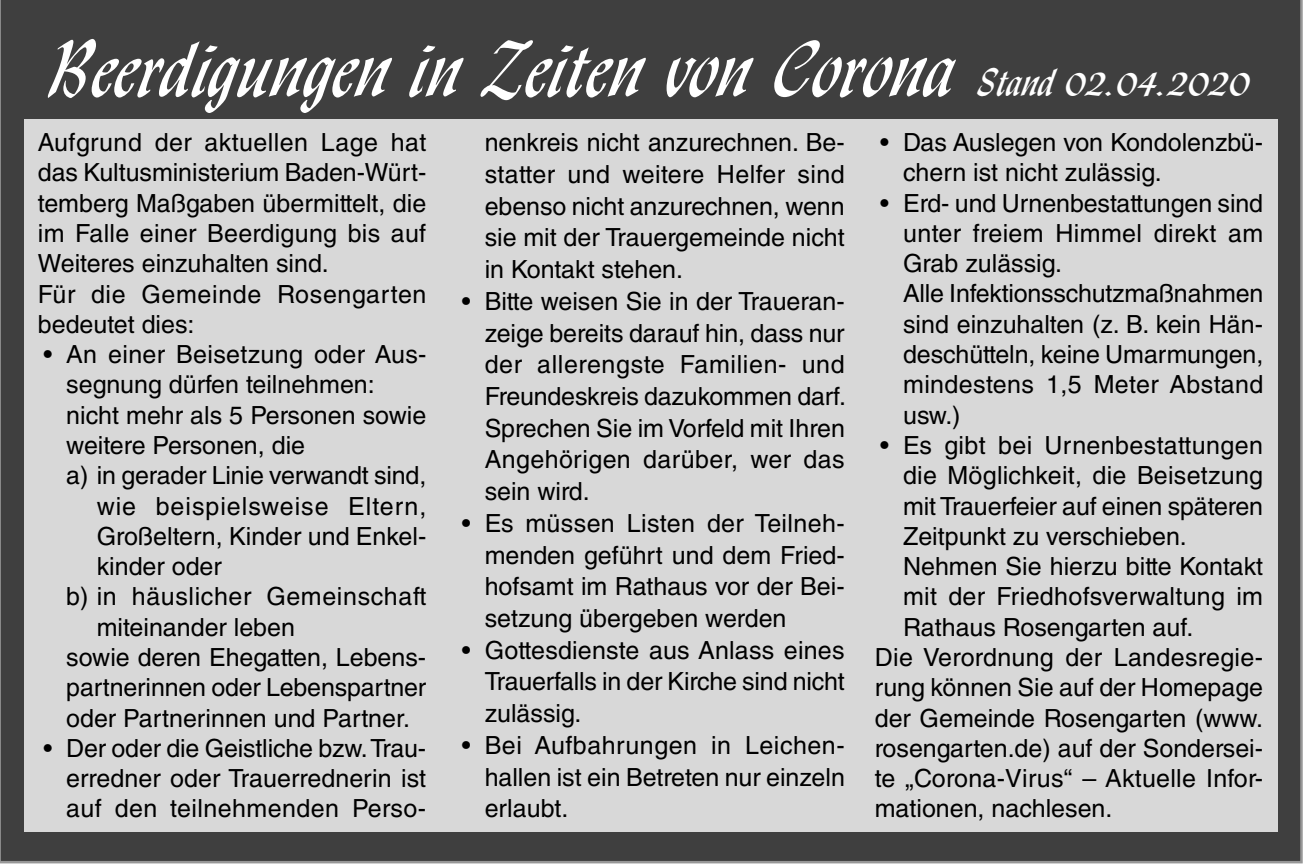
<style>
.page{position:relative;width:1304px;height:866px;background:#fff}
.page>*{position:absolute;margin:0;border:0;box-sizing:border-box;transform-origin:0 0}
.t1{font:75px "Lydian Cursive BT";color:#fff}
.t2{font:25px/31.8px "Helvetica LT Std";color:#000;text-align:justify}
.t3{font:25px "Helvetica LT Std";letter-spacing:.025em;color:#000}
.t4{font:25px "Helvetica LT Std";letter-spacing:.04em;color:#000}
.s1{font-size:37.5px}
</style>
<div class="page">
<div style="left:0;top:0;width:1302px;height:863px;background:#3f3f3f"></div>
<div style="left:24px;top:119px;width:1253px;height:712px;background:#d8d8d8"></div>
<h1 class="t1" style="left:50px;top:21px;width:1202px">Beerdigungen in Zeiten von Corona <span class="s1">Stand 02.04.2020</span></h1>
<p class="t2" style="left:38px;top:127px;width:390px;line-height:30.2px;text-align:left">Aufgrund der aktuellen Lage hat das Kultusministerium Baden-Würt&shy;temberg Maßgaben übermittelt, die im Falle einer Beerdigung bis auf<br>Weiteres einzuhalten sind.<br>Für die Gemeinde Rosengarten bedeutet dies:</p>
<p class="t2" style="left:43px;top:338px;width:385px">• An einer Beisetzung oder Aus-</p>
<p class="t2" style="left:66px;top:368px;width:310px">segnung dürfen teilnehmen:</p>
<p class="t2" style="left:66px;top:399px;width:361px">nicht mehr als 5 Personen sowie</p>
<p class="t2" style="left:66px;top:429px;width:240px">weitere Personen, die</p>
<p class="t2" style="left:66px;top:459px;width:361px">a) in gerader Linie verwandt sind,</p>
<p class="t4" style="left:97px;top:491px;width:331px">wie beispielsweise Eltern,</p>
<p class="t2" style="left:97px;top:520px;width:331px">Großeltern, Kinder und Enkel-</p>
<p class="t2" style="left:97px;top:550px;width:127px">kinder oder</p>
<p class="t3" style="left:66px;top:582px;width:362px">b) in häuslicher Gemeinschaft</p>
<p class="t2" style="left:97px;top:611px;width:200px">miteinander leben</p>
<p class="t2" style="left:66px;top:641px;width:361px">sowie deren Ehegatten, Lebens-</p>
<p class="t2" style="left:66px;top:671px;width:361px">partnerinnen oder Lebenspartner</p>
<p class="t2" style="left:66px;top:702px;width:345px">oder Partnerinnen und Partner.</p>
<p class="t2" style="left:66px;top:733px;width:361px;line-height:30.2px;text-indent:-23px">• Der oder die Geistliche bzw. Trau&shy;erredner oder Trauerrednerin ist auf den teilnehmenden Perso-</p>
<p class="t2" style="left:903px;top:127px;width:361px;line-height:30.2px;text-indent:-23px">• Das Auslegen von Kondolenzbü&shy;chern ist nicht zulässig.</p>
<p class="t2" style="left:903px;top:188px;width:362px;line-height:30.2px;text-align:left;text-indent:-23px">• Erd- und Urnenbestattungen sind unter freiem Himmel direkt am<br>Grab zulässig.<br>Alle Infektionsschutzmaßnahmen sind einzuhalten (z. B. kein Hän&shy;deschütteln, keine Umarmungen, mindestens 1,5 Meter Abstand usw.)</p>
<p class="t2" style="left:880px;top:429px;width:384px">• Es gibt bei Urnenbestattungen</p>
<p class="t2" style="left:903px;top:459px;width:361px">die Möglichkeit, die Beisetzung</p>
<p class="t2" style="left:903px;top:490px;width:361px">mit Trauerfeier auf einen späteren</p>
<p class="t2" style="left:903px;top:520px;width:285px">Zeitpunkt zu verschieben.</p>
<p class="t2" style="left:903px;top:550px;width:361px">Nehmen Sie hierzu bitte Kontakt</p>
<p class="t2" style="left:903px;top:580px;width:361px">mit der Friedhofsverwaltung im</p>
<p class="t2" style="left:903px;top:611px;width:292px">Rathaus Rosengarten auf.</p>
<p class="t2" style="left:874px;top:641px;width:390px">Die Verordnung der Landesregie-</p>
<p class="t2" style="left:874px;top:671px;width:390px">rung können Sie auf der Homepage</p>
<p class="t2" style="left:874px;top:701px;width:390px">der Gemeinde Rosengarten (www.</p>
<p class="t2" style="left:874px;top:732px;width:390px">rosengarten.de) auf der Sondersei-</p>
<p class="t2" style="left:874px;top:762px;width:390px">te „Corona-Virus“ – Aktuelle Infor-</p>
<p class="t2" style="left:874px;top:792px;width:239px">mationen, nachlesen.</p>
<p class="t2" style="left:485px;top:126px;width:361px">nenkreis nicht anzurechnen. Be&shy;statter und weitere Helfer sind ebenso nicht anzurechnen, wenn sie mit der Trauergemeinde nicht in Kontakt stehen.</p>
<p class="t2" style="left:485px;top:285px;width:363px;text-indent:-23px">• Bitte weisen Sie in der Traueran&shy;zeige bereits darauf hin, dass nur der allerengste Familien- und Freundeskreis dazukommen darf.<br>Sprechen Sie im Vorfeld mit Ihren Angehörigen darüber, wer das sein wird.</p>
<p class="t2" style="left:485px;top:507px;width:361px;text-indent:-23px">• Es müssen Listen der Teilneh&shy;menden geführt und dem Fried&shy;hofsamt im Rathaus vor der Bei&shy;setzung übergeben werden</p>
<p class="t2" style="left:485px;top:634px;width:362px;text-indent:-23px">• Gottesdienste aus Anlass eines Trauerfalls in der Kirche sind nicht zulässig.</p>
<p class="t2" style="left:485px;top:729px;width:362px;text-indent:-23px">• Bei Aufbahrungen in Leichen&shy;hallen ist ein Betreten nur einzeln erlaubt.</p>
</div>
